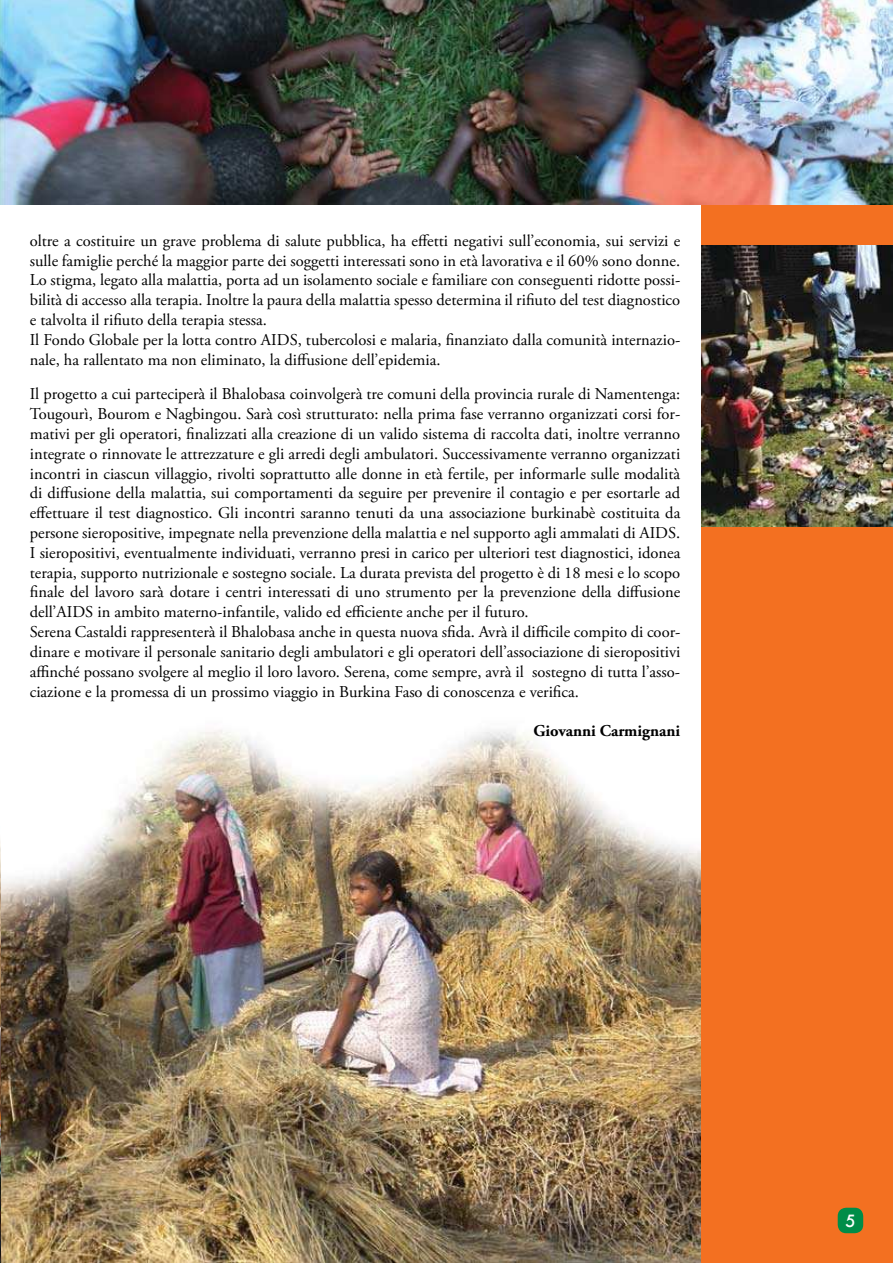
<style>
.page{position:relative;width:893px;height:1263px;background:#fff}
.page>*{position:absolute;margin:0;border:0;box-sizing:border-box;transform-origin:0 0}
.t1{font:16.5px/19.8px "Adobe Garamond Pro";color:#000}
.t2{font:700 16.5px "Adobe Garamond Pro";color:#000}
.t3{font:500 16.5px "Futura";color:#fff}
</style>
<div class="page">
<img style="left:1px;top:708px;width:701px;height:555px">
<img style="left:0;top:841px;width:1px;height:422px">
<div style="left:702px;top:0;width:191px;height:1263px;background:#f37021"></div>
<img style="left:702px;top:245px;width:191px;height:281px">
<img style="left:0;top:0;width:893px;height:204px">
<div style="left:838px;top:1208px;width:25px;height:25px;background:#008d48;border-radius:9px"></div>
<p class="t1" style="left:30px;top:231px;width:652px">oltre a costituire un grave problema di salute pubblica, ha effetti negativi sull’economia, sui servizi e sulle famiglie perché la maggior parte dei soggetti interessati sono in età lavorativa e il 60% sono donne.<br>Lo stigma, legato alla malattia, porta ad un isolamento sociale e familiare con conseguenti ridotte possi&shy;bilità di accesso alla terapia. Inoltre la paura della malattia spesso determina il rifiuto del test diagnostico e talvolta il rifiuto della terapia stessa.<br>Il Fondo Globale per la lotta contro AIDS, tubercolosi e malaria, finanziato dalla comunità internazio&shy;nale, ha rallentato ma non eliminato, la diffusione dell’epidemia.</p>
<p class="t1" style="left:30px;top:385px;width:652px">Il progetto a cui parteciperà il Bhalobasa coinvolgerà tre comuni della provincia rurale di Namentenga:<br>Tougourì, Bourom e Nagbingou. Sarà così strutturato: nella prima fase verranno organizzati corsi for&shy;mativi per gli operatori, finalizzati alla creazione di un valido sistema di raccolta dati, inoltre verranno integrate o rinnovate le attrezzature e gli arredi degli ambulatori. Successivamente verranno organizzati incontri in ciascun villaggio, rivolti soprattutto alle donne in età fertile, per informarle sulle modalità di diffusione della malattia, sui comportamenti da seguire per prevenire il contagio e per esortarle ad effettuare il test diagnostico. Gli incontri saranno tenuti da una associazione burkinabè costituita da persone sieropositive, impegnate nella prevenzione della malattia e nel supporto agli ammalati di AIDS.<br>I sieropositivi, eventualmente individuati, verranno presi in carico per ulteriori test diagnostici, idonea terapia, supporto nutrizionale e sostegno sociale. La durata prevista del progetto è di 18 mesi e lo scopo finale del lavoro sarà dotare i centri interessati di uno strumento per la prevenzione della diffusione dell’AIDS in ambito materno-infantile, valido ed efficiente anche per il futuro.<br>Serena Castaldi rappresenterà il Bhalobasa anche in questa nuova sfida. Avrà il difficile compito di coor&shy;dinare e motivare il personale sanitario degli ambulatori e gli operatori dell’associazione di sieropositivi affinché possano svolgere al meglio il loro lavoro. Serena, come sempre, avrà il sostegno di tutta l’asso&shy;ciazione e la promessa di un prossimo viaggio in Burkina Faso di conoscenza e verifica.</p>
<p class="t2" style="left:533px;top:724px;width:148px">Giovanni Carmignani</p>
<p class="t3" style="left:846px;top:1212px;width:12px">5</p>
</div>
